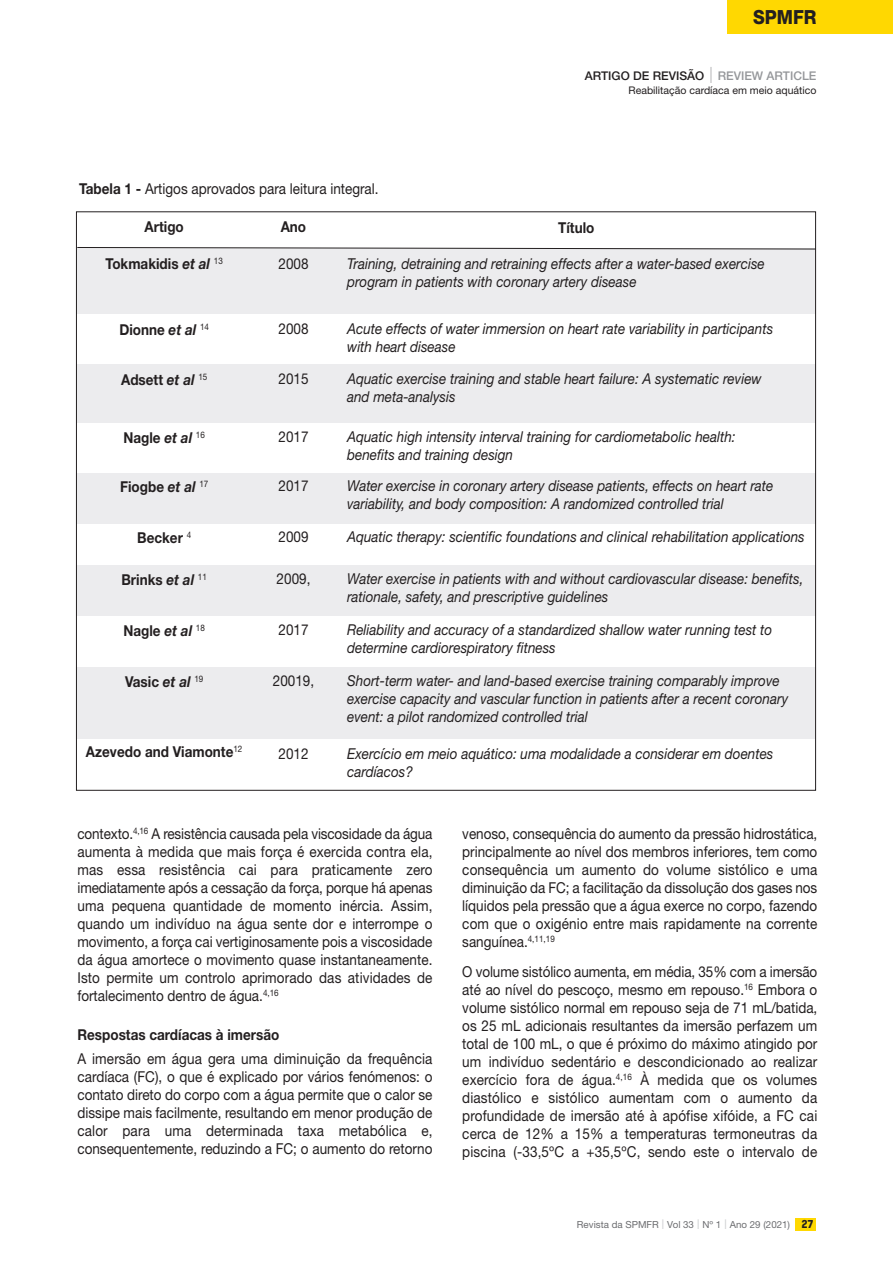
<style>
.page{position:relative;width:893px;height:1263px;background:#fff}
.page>*{position:absolute;margin:0;border:0;box-sizing:border-box;transform-origin:0 0}
.t1{font:800 19.5px "Helvetica Neue LT Std";color:#231f20;scale:.9 1}
.t2{font:15px/18px "Helvetica Neue LT Std";color:#231f20;text-align:justify;scale:.9 1}
.t3{font:italic 15px/18px "Helvetica Neue LT Std";color:#231f20;scale:.9 1}
.t4{font:700 15px "Helvetica Neue LT Std";color:#231f20;scale:.9 1}
.t5{font:500 12px "Helvetica Neue LT Std";color:#231f20}
.t6{font:10.5px "Helvetica Neue LT Std";color:#231f20}
.t7{font:9.75px "Helvetica Neue LT Std";color:#6c6d70}
.t8{font:9px "Helvetica Neue LT Std";color:#231f20;scale:.9 1}
.s1{font-weight:200;font-stretch:condensed;font-size:22.5px;color:#6c6d70}
.s2{color:#95979a}
.s3{font-weight:700}
.s4{font-style:italic}
.s5{font-weight:300;font-size:13.5px;color:#d1d2d4}
.s6{font-family:"Kelson";font-weight:700;font-size:10.5px;color:#231f20}
</style>
<div class="page">
<div style="left:727px;top:0;width:166px;height:34px;background:#ffd801"></div>
<div style="left:795px;top:1217px;width:21px;height:13px;background:#ffd801"></div>
<div style="left:76px;top:248px;width:740px;height:66px;background:#ececee"></div>
<div style="left:76px;top:364px;width:740px;height:59px;background:#ececee"></div>
<div style="left:76px;top:473px;width:740px;height:50px;background:#ececee"></div>
<div style="left:76px;top:565px;width:740px;height:51px;background:#ececee"></div>
<div style="left:76px;top:667px;width:740px;height:72px;background:#ececee"></div>
<svg style="left:77px;top:247px;width:740px;height:3px"></svg>
<h1 class="t1" style="left:753px;top:10px;width:72px">SPMFR</h1>
<p class="t5" style="left:585px;top:71px;width:233px">ARTIGO DE REVISÃO <span class="s1">I</span> <span class="s2">REVIEW ARTICLE</span></p>
<p class="t2" style="left:79px;top:181px;width:334px"><span class="s3">Tabela 1 -</span> Artigos aprovados para leitura integral.</p>
<p class="t6" style="left:629px;top:87px;width:189px">Reabilitação cardíaca em meio aquático</p>
<p class="t4" style="left:145px;top:222px;width:45px">Artigo</p>
<p class="t4" style="left:106px;top:259px;width:132px">Tokmakidis <span class="s4">et al</span> <sup>13</sup></p>
<p class="t4" style="left:281px;top:222px;width:30px">Ano</p>
<p class="t4" style="left:558px;top:222px;width:42px">Título</p>
<p class="t2" style="left:279px;top:257px;width:35px">2008</p>
<p class="t3" style="left:347px;top:257px;width:466px">Training, detraining and retraining effects after a water-based exercise program in patients with coronary artery disease</p>
<p class="t4" style="left:119px;top:324px;width:101px">Dionne <span class="s4">et al</span> <sup>14</sup></p>
<p class="t2" style="left:279px;top:321px;width:35px">2008</p>
<p class="t3" style="left:347px;top:321px;width:475px">Acute effects of water immersion on heart rate variability in participants with heart disease</p>
<p class="t4" style="left:121px;top:374px;width:97px">Adsett <span class="s4">et al</span> <sup>15</sup></p>
<p class="t2" style="left:279px;top:371px;width:35px">2015</p>
<p class="t3" style="left:347px;top:371px;width:462px">Aquatic exercise training and stable heart failure: A systematic review and meta-analysis</p>
<p class="t4" style="left:123px;top:432px;width:92px">Nagle <span class="s4">et al</span> <sup>16</sup></p>
<p class="t2" style="left:279px;top:429px;width:35px">2017</p>
<p class="t3" style="left:347px;top:429px;width:433px">Aquatic high intensity interval training for cardiometabolic health: benefits and training design</p>
<p class="t4" style="left:120px;top:482px;width:100px">Fiogbe <span class="s4">et al</span> <sup>17</sup></p>
<p class="t2" style="left:279px;top:478px;width:35px">2017</p>
<p class="t3" style="left:347px;top:478px;width:475px">Water exercise in coronary artery disease patients, effects on heart rate variability, and body composition: A randomized controlled trial</p>
<p class="t4" style="left:137px;top:532px;width:52px">Becker</p>
<p class="t2" style="left:279px;top:529px;width:35px">2009</p>
<p class="t3" style="left:347px;top:529px;width:510px">Aquatic therapy: scientific foundations and clinical rehabilitation applications</p>
<p class="t8" style="left:187px;top:531px;width:7px">4</p>
<p class="t4" style="left:121px;top:574px;width:96px">Brinks <span class="s4">et al</span> <sup>11</sup></p>
<p class="t2" style="left:277px;top:571px;width:39px">2009,</p>
<p class="t3" style="left:347px;top:571px;width:509px">Water exercise in patients with and without cardiovascular disease: benefits, rationale, safety, and prescriptive guidelines</p>
<p class="t4" style="left:123px;top:625px;width:92px">Nagle <span class="s4">et al</span> <sup>18</sup></p>
<p class="t2" style="left:279px;top:622px;width:35px">2017</p>
<p class="t3" style="left:347px;top:622px;width:474px">Reliability and accuracy of a standardized shallow water running test to determine cardiorespiratory fitness</p>
<p class="t4" style="left:125px;top:676px;width:88px">Vasic <span class="s4">et al</span> <sup>19</sup></p>
<p class="t2" style="left:273px;top:673px;width:47px">20019,</p>
<p class="t3" style="left:347px;top:673px;width:492px">Short-term water- and land-based exercise training comparably improve exercise capacity and vascular function in patients after a recent coronary event: a pilot randomized controlled trial</p>
<p class="t4" style="left:86px;top:746px;width:175px">Azevedo and Viamonte<sup>12</sup></p>
<p class="t2" style="left:279px;top:746px;width:35px">2012</p>
<p class="t3" style="left:347px;top:746px;width:475px">Exercício em meio aquático: uma modalidade a considerar em doentes cardíacos?</p>
<p class="t2" style="left:77px;top:826px;width:396px">contexto.<sup>4,16</sup> A resistência causada pela viscosidade da água aumenta à medida que mais força é exercida contra ela, mas essa resistência cai para praticamente zero imediatamente após a cessação da força, porque há apenas uma pequena quantidade de momento inércia. Assim, quando um indivíduo na água sente dor e interrompe o movimento, a força cai vertiginosamente pois a viscosidade da água amortece o movimento quase instantaneamente.<br>Isto permite um controlo aprimorado das atividades de fortalecimento dentro de água.<sup>4,16</sup></p>
<p class="t4" style="left:77px;top:1029px;width:226px">Respostas cardíacas à imersão</p>
<p class="t2" style="left:77px;top:1051px;width:396px">A imersão em água gera uma diminuição da frequência cardíaca (FC), o que é explicado por vários fenómenos: o contato direto do corpo com a água permite que o calor se dissipe mais facilmente, resultando em menor produção de calor para uma determinada taxa metabólica e, consequentemente, reduzindo a FC; o aumento do retorno</p>
<p class="t2" style="left:462px;top:826px;width:396px">venoso, consequência do aumento da pressão hidrostática, principalmente ao nível dos membros inferiores, tem como consequência um aumento do volume sistólico e uma diminuição da FC; a facilitação da dissolução dos gases nos líquidos pela pressão que a água exerce no corpo, fazendo com que o oxigénio entre mais rapidamente na corrente sanguínea.<sup>4,11,19</sup></p>
<p class="t2" style="left:462px;top:964px;width:396px">O volume sistólico aumenta, em média, 35% com a imersão até ao nível do pescoço, mesmo em repouso.<sup>16</sup> Embora o volume sistólico normal em repouso seja de 71 mL/batida, os 25 mL adicionais resultantes da imersão perfazem um total de 100 mL, o que é próximo do máximo atingido por um indivíduo sedentário e descondicionado ao realizar exercício fora de água.<sup>4,16</sup> À medida que os volumes diastólico e sistólico aumentam com o aumento da profundidade de imersão até à apófise xifóide, a FC cai cerca de 12% a 15% a temperaturas termoneutras da piscina (-33,5ºC a +35,5ºC, sendo este o intervalo de</p>
<p class="t7" style="left:577px;top:1220px;width:238px">Revista da SPMFR <span class="s5">I</span> Vol 33 <span class="s5">I</span> Nº 1 <span class="s5">I</span> Ano 29 (2021) <span class="s6">27</span></p>
</div>
